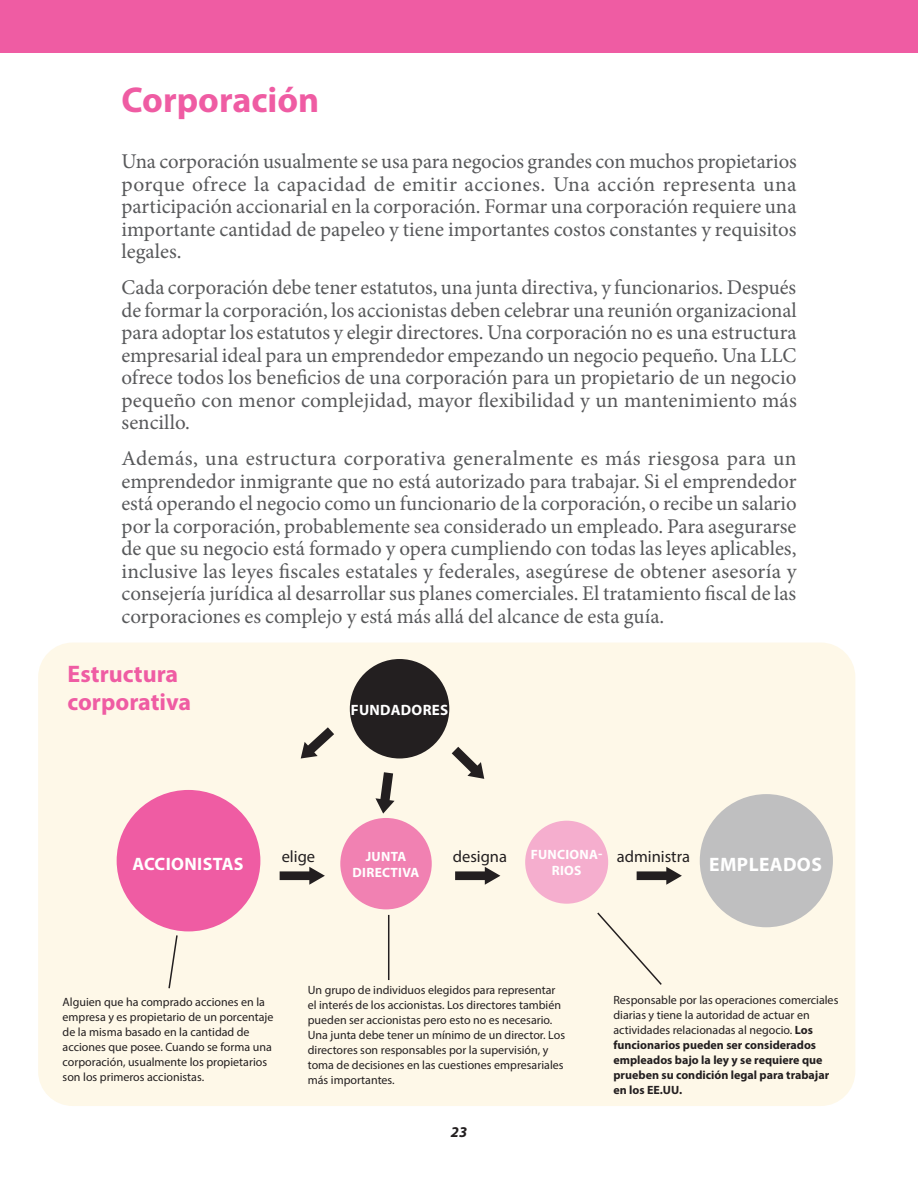
<style>
.page{position:relative;width:918px;height:1188px;background:#fff}
.page>*{position:absolute;margin:0;border:0;box-sizing:border-box;transform-origin:0 0}
.Heading_1{font:700 36px "Myriad Pro";color:#ef5ca3}
.Resources_Category{font:700 24px/28.8px "Myriad Pro";color:#ef5ca3}
.t1{font:21px/22.5px "Minion Pro";color:#57585a;text-align:justify}
.t2{font:700 19.5px "Myriad Pro";letter-spacing:.02em;color:#fff}
.t3{font:700 18px "Myriad Pro";letter-spacing:.02em;color:#fff}
.t4{font:16.5px "Myriad Pro";color:#231f20}
.t5{font:700 15px "Myriad Pro";letter-spacing:.02em;color:#fff}
.t6{font:italic 700 15px "Myriad Pro";color:#231f20}
.t7{font:700 13.5px/16.2px "Myriad Pro";letter-spacing:.02em;color:#fff;text-align:center}
.t8{font:12px/15px "Myriad Pro";color:#231f20}
.t9{font:700 12px/15px "Myriad Pro";color:#231f20}
.s1{font-weight:400}
</style>
<div class="page">
<div style="left:0;top:0;width:918px;height:53px;background:#ef5ca3"></div>
<div style="left:38px;top:643px;width:817px;height:463px;background:#fef8e8;border-radius:35px"></div>
<div style="left:117px;top:790px;width:143px;height:141px;background:#ef5ca3;border-radius:50%"></div>
<div style="left:700px;top:794px;width:133px;height:133px;background:#bfbfc0;border-radius:50%"></div>
<div style="left:340px;top:818px;width:92px;height:91px;background:#f181b2;border-radius:50%"></div>
<div style="left:525px;top:821px;width:83px;height:83px;background:#f5aece;border-radius:50%"></div>
<svg style="left:597px;top:912px;width:65px;height:73px"></svg>
<hr style="left:388px;top:915px;width:1px;height:65px;background:#231f20">
<svg style="left:168px;top:935px;width:10px;height:54px"></svg>
<div style="left:350px;top:659px;width:99px;height:99px;background:#231f20;border-radius:50%"></div>
<svg style="left:375px;top:772px;width:20px;height:42px"></svg>
<svg style="left:280px;top:867px;width:45px;height:18px"></svg>
<svg style="left:455px;top:867px;width:45px;height:18px"></svg>
<svg style="left:637px;top:867px;width:45px;height:18px"></svg>
<svg style="left:301px;top:727px;width:33px;height:32px"></svg>
<svg style="left:452px;top:747px;width:32px;height:32px"></svg>
<p class="Heading_1" style="left:122px;top:76px;width:199px">Corporación</p>
<p class="t1" style="left:122px;top:150px;width:677px">Una corporación usualmente se usa para negocios grandes con muchos propietarios porque ofrece la capacidad de emitir acciones. Una acción representa una participación accionarial en la corporación. Formar una corporación requiere una importante cantidad de papeleo y tiene importantes costos constantes y requisitos legales.</p>
<p class="t1" style="left:122px;top:276px;width:677px">Cada corporación debe tener estatutos, una junta directiva, y funcionarios. Después de formar la corporación, los accionistas deben celebrar una reunión organizacional para adoptar los estatutos y elegir directores. Una corporación no es una estructura empresarial ideal para un emprendedor empezando un negocio pequeño. Una LLC ofrece todos los beneficios de una corporación para un propietario de un negocio pequeño con menor complejidad, mayor flexibilidad y un mantenimiento más sencillo.</p>
<p class="t1" style="left:122px;top:447px;width:677px">Además, una estructura corporativa generalmente es más riesgosa para un emprendedor inmigrante que no está autorizado para trabajar. Si el emprendedor está operando el negocio como un funcionario de la corporación, o recibe un salario por la corporación, probablemente sea considerado un empleado. Para asegurarse de que su negocio está formado y opera cumpliendo con todas las leyes aplicables, inclusive las leyes fiscales estatales y federales, asegúrese de obtener asesoría y consejería jurídica al desarrollar sus planes comerciales. El tratamiento fiscal de las corporaciones es complejo y está más allá del alcance de esta guía.</p>
<p class="Resources_Category" style="left:68px;top:658px;width:125px">Estructura corporativa</p>
<p class="t5" style="left:351px;top:700px;width:99px">FUNDADORES</p>
<p class="t7" style="left:531px;top:846px;width:73px">FUNCIONA-<br>RIOS</p>
<p class="t4" style="left:282px;top:846px;width:35px">elige</p>
<p class="t4" style="left:453px;top:846px;width:56px">designa</p>
<p class="t4" style="left:617px;top:846px;width:75px">administra</p>
<p class="t7" style="left:366px;top:848px;width:42px">JUNTA</p>
<p class="t7" style="left:353px;top:864px;width:68px">DIRECTIVA</p>
<p class="t3" style="left:132px;top:853px;width:113px">ACCIONISTAS</p>
<p class="t2" style="left:709px;top:852px;width:114px">EMPLEADOS</p>
<p class="t8" style="left:63px;top:994px;width:212px">Alguien que ha comprado acciones en la empresa y es propietario de un porcentaje de la misma basado en la cantidad de acciones que posee. Cuando se forma una corporación, usualmente los propietarios son los primeros accionistas.</p>
<p class="t8" style="left:308px;top:982px;width:259px">Un grupo de individuos elegidos para representar el interés de los accionistas. Los directores también pueden ser accionistas pero esto no es necesario.<br>Una junta debe tener un mínimo de un director. Los directores son responsables por la supervisión, y toma de decisiones en las cuestiones empresariales más importantes.</p>
<p class="t9" style="left:613px;top:993px;width:226px"><span class="s1">Responsable por las operaciones comerciales diarias y tiene la autoridad de actuar en actividades relacionadas al negocio.</span> Los funcionarios pueden ser considerados empleados bajo la ley y se requiere que prueben su condición legal para trabajar en los EE.UU.</p>
<p class="t6" style="left:451px;top:1122px;width:18px">23</p>
</div>
